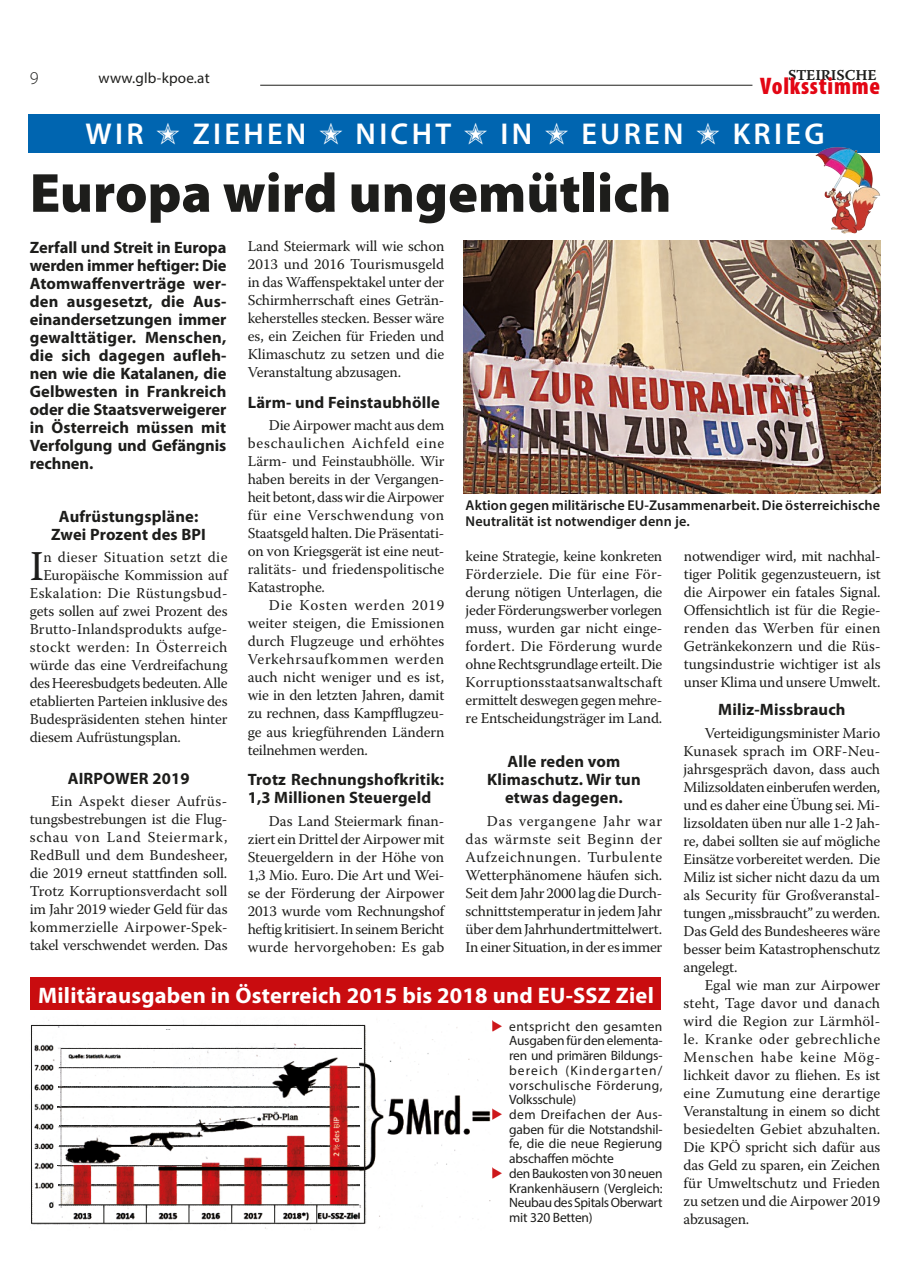
<style>
.page{position:relative;width:910px;height:1276px;background:#fff}
.page>*{position:absolute;margin:0;border:0;box-sizing:border-box;transform-origin:0 0}
.t1{font:900 55.5px "Myriad Pro";color:#1d1d1b}
.t2{font:42.3px "Warnock Pro";color:#1d1d1b}
.t3{font:600 30.15px "Myriad Pro";letter-spacing:.11em;color:#fff}
.t4{font:900 condensed 24px "Myriad Pro";letter-spacing:.03em;color:#e30614}
.t5{font:700 22.5px "Myriad Pro";letter-spacing:.01em;color:#fff}
.t6{font:300 18px "Myriad Pro";color:#1d1d1b}
.t7{font:700 16.5px/18px "Myriad Pro";letter-spacing:.01em;color:#1d1d1b;text-align:center}
.t8{font:15px/18px "Warnock Pro";letter-spacing:-.01em;color:#1d1d1b;text-align:justify}
.t9{font:15px "Warnock Pro";letter-spacing:.01em;color:#1d1d1b}
.t10{font:15px "Warnock Pro";letter-spacing:.025em;color:#1d1d1b}
.t11{font:15px "Warnock Pro";letter-spacing:.035em;color:#1d1d1b}
.t12{font:15px "Warnock Pro";letter-spacing:.03em;color:#1d1d1b}
.t13{font:15px "Myriad Pro";letter-spacing:.01em;color:#1d1d1b}
.t14{font:15px "Warnock Pro Semibold Capt";letter-spacing:-.01em;color:#1d1d1b}
.t15{font:600 14.25px/16.5px "Myriad Pro";letter-spacing:.01em;color:#1d1d1b}
.t16{font:13.5px/14.7px "Myriad Pro";letter-spacing:-.01em;color:#1d1d1b;text-align:justify}
.s1{color:#cd171a}
</style>
<div class="page">
<hr style="left:260px;top:85px;width:492px;height:1px;background:#1d1d1b">
<div style="left:30px;top:977px;width:631px;height:32px;background:#c90c0f"></div>
<img style="left:464px;top:241px;width:416px;height:252px">
<div style="left:29px;top:115px;width:851px;height:38px;background:#0065b0"></div>
<img style="left:816px;top:147px;width:23px;height:20px">
<img style="left:30px;top:1020px;width:461px;height:210px">
<img style="left:61px;top:1048px;width:301px;height:1px">
<img style="left:59px;top:1067px;width:301px;height:1px">
<img style="left:58px;top:1086px;width:301px;height:1px">
<img style="left:58px;top:1106px;width:301px;height:1px">
<img style="left:59px;top:1125px;width:301px;height:1px">
<img style="left:59px;top:1145px;width:301px;height:1px">
<img style="left:58px;top:1165px;width:301px;height:1px">
<img style="left:58px;top:1185px;width:301px;height:1px">
<hr style="left:59px;top:1204px;width:300px;height:1px;background:#1d1d1b">
<svg style="left:103px;top:1205px;width:1px;height:16px"></svg>
<svg style="left:146px;top:1204px;width:1px;height:17px"></svg>
<svg style="left:189px;top:1204px;width:1px;height:17px"></svg>
<svg style="left:231px;top:1204px;width:1px;height:17px"></svg>
<svg style="left:274px;top:1204px;width:1px;height:17px"></svg>
<svg style="left:316px;top:1205px;width:1px;height:16px"></svg>
<div style="left:31px;top:1025px;width:334px;height:198px;border:1px solid #1d1d1b"></div>
<div style="left:68px;top:1029px;width:270px;height:13px;background:#fff"></div>
<p class="t6" style="left:30px;top:67px;width:10px">9</p>
<p class="t14" style="left:788px;top:66px;width:90px">STEIRISCHE</p>
<p class="t13" style="left:99px;top:69px;width:113px">www.glb-kpoe.at</p>
<h3 class="t3" style="left:86px;top:114px;width:740px">WIR ✭ ZIEHEN ✭ NICHT ✭ IN ✭ EUREN ✭ KRIEG</h3>
<h1 class="t1" style="left:30px;top:156px;width:643px">Europa wird ungemütlich</h1>
<p class="t7" style="left:30px;top:238px;width:198px;text-align:justify">Zerfall und Streit in Europa werden immer heftiger: Die Atomwaffenverträge wer&shy;den ausgesetzt, die Aus&shy;einandersetzungen immer gewalttätiger. Menschen, die sich dagegen aufleh&shy;nen wie die Katalanen, die Gelbwesten in Frankreich oder die Staatsverweigerer in Österreich müssen mit Verfolgung und Gefängnis rechnen.</p>
<h3 class="t4" style="left:760px;top:70px;width:121px">Volksstimme</h3>
<p class="t8" style="left:248px;top:237px;width:198px">Land Steiermark will wie schon 2013 und 2016 Tourismusgeld in das Waffenspektakel unter der Schirmherrschaft eines Geträn&shy;keherstelles stecken. Besser wäre es, ein Zeichen für Frieden und Klimaschutz zu setzen und die Veranstaltung abzusagen.</p>
<p class="t7" style="left:248px;top:393px;width:194px">Lärm- und Feinstaubhölle</p>
<p class="t8" style="left:248px;top:416px;width:198px;text-indent:21px">Die Airpower macht aus dem beschaulichen Aichfeld eine Lärm- und Feinstaubhölle. Wir haben bereits in der Vergangen&shy;heit betont, dass wir die Airpower für eine Verschwendung von Staatsgeld halten. Die Präsentati&shy;on von Kriegsgerät ist eine neut&shy;ralitäts- und friedenspolitische Katastrophe.</p>
<p class="t8" style="left:248px;top:596px;width:198px;text-indent:21px">Die Kosten werden 2019 weiter steigen, die Emissionen durch Flugzeuge und erhöhtes Verkehrsaufkommen werden auch nicht weniger und es ist, wie in den letzten Jahren, damit zu rechnen, dass Kampfflugzeu&shy;ge aus kriegführenden Ländern teilnehmen werden.</p>
<p class="t7" style="left:248px;top:770px;width:198px;text-align:left">Trotz Rechnungshofkritik:<br>1,3 Millionen Steuergeld</p>
<p class="t8" style="left:248px;top:811px;width:198px;text-indent:21px">Das Land Steiermark finan&shy;ziert ein Drittel der Airpower mit Steuergeldern in der Höhe von 1,3 Mio. Euro. Die Art und Wei&shy;se der Förderung der Airpower 2013 wurde vom Rechnungshof heftig kritisiert. In seinem Bericht wurde hervorgehoben: Es gab</p>
<p class="t15" style="left:466px;top:496px;width:416px">Aktion gegen militärische EU-Zusammenarbeit. Die österreichische<br>Neutralität ist notwendiger denn je.</p>
<p class="t7" style="left:51px;top:506px;width:156px">Aufrüstungspläne:<br>Zwei Prozent des BPI</p>
<p class="t8" style="left:466px;top:546px;width:198px">keine Strategie, keine konkreten Förderziele. Die für eine För&shy;derung nötigen Unterlagen, die jeder Förderungswerber vorlegen muss, wurden gar nicht einge&shy;fordert. Die Förderung wurde ohne Rechtsgrundlage erteilt. Die Korruptionsstaatsanwaltschaft ermittelt deswegen gegen mehre&shy;re Entscheidungsträger im Land.</p>
<p class="t7" style="left:487px;top:752px;width:155px">Alle reden vom<br>Klimaschutz. Wir tun etwas dagegen.</p>
<p class="t8" style="left:466px;top:811px;width:198px;text-indent:21px">Das vergangene Jahr war das wärmste seit Beginn der Aufzeichnungen. Turbulente Wetterphänomene häufen sich.<br>Seit dem Jahr 2000 lag die Durch&shy;schnittstemperatur in jedem Jahr über dem Jahrhundertmittelwert.<br>In einer Situation, in der es immer</p>
<p class="t8" style="left:684px;top:546px;width:198px">notwendiger wird, mit nachhal&shy;tiger Politik gegenzusteuern, ist die Airpower ein fatales Signal.<br>Offensichtlich ist für die Regie&shy;renden das Werben für einen Getränkekonzern und die Rüs&shy;tungsindustrie wichtiger ist als unser Klima und unsere Umwelt.</p>
<h2 class="t2" style="left:30px;top:540px;width:16px">I</h2>
<p class="t12" style="left:43px;top:548px;width:186px">n dieser Situation setzt die</p>
<p class="t8" style="left:43px;top:566px;width:186px">Europäische Kommission auf</p>
<p class="t10" style="left:30px;top:584px;width:199px">Eskalation: Die Rüstungsbud-</p>
<p class="t8" style="left:30px;top:602px;width:199px">gets sollen auf zwei Prozent des</p>
<p class="t9" style="left:30px;top:620px;width:199px">Brutto-Inlandsprodukts aufge-</p>
<p class="t11" style="left:30px;top:638px;width:199px">stockt werden: In Österreich</p>
<p class="t8" style="left:30px;top:656px;width:199px">würde das eine Verdreifachung</p>
<p class="t8" style="left:30px;top:674px;width:199px">des Heeresbudgets bedeuten. Alle</p>
<p class="t8" style="left:30px;top:692px;width:199px">etablierten Parteien inklusive des</p>
<p class="t8" style="left:30px;top:710px;width:199px">Budespräsidenten stehen hinter</p>
<p class="t8" style="left:30px;top:728px;width:153px">diesem Aufrüstungsplan.</p>
<p class="t7" style="left:68px;top:768px;width:123px">AIRPOWER 2019</p>
<p class="t8" style="left:30px;top:791px;width:199px;text-indent:21px">Ein Aspekt dieser Aufrüs&shy;tungsbestrebungen ist die Flug&shy;schau von Land Steiermark, RedBull und dem Bundesheer, die 2019 erneut stattfinden soll.<br>Trotz Korruptionsverdacht soll im Jahr 2019 wieder Geld für das kommerzielle Airpower-Spek&shy;takel verschwendet werden. Das</p>
<p class="t7" style="left:718px;top:700px;width:129px">Miliz-Missbrauch</p>
<p class="t8" style="left:684px;top:723px;width:198px;text-indent:21px">Verteidigungsminister Mario Kunasek sprach im ORF-Neu&shy;jahrsgespräch davon, dass auch Milizsoldaten einberufen werden, und es daher eine Übung sei. Mi&shy;lizsoldaten üben nur alle 1-2 Jah&shy;re, dabei sollten sie auf mögliche Einsätze vorbereitet werden. Die Miliz ist sicher nicht dazu da um als Security für Großveranstal&shy;tungen „missbraucht” zu werden.<br>Das Geld des Bundesheeres wäre besser beim Katastrophenschutz angelegt.</p>
<p class="t8" style="left:684px;top:975px;width:198px;text-indent:21px">Egal wie man zur Airpower steht, Tage davor und danach wird die Region zur Lärmhöl&shy;le. Kranke oder gebrechliche Menschen habe keine Mög&shy;lichkeit davor zu fliehen. Es ist eine Zumutung eine derartige Veranstaltung in einem so dicht besiedelten Gebiet abzuhalten.<br>Die KPÖ spricht sich dafür aus das Geld zu sparen, ein Zeichen für Umweltschutz und Frieden zu setzen und die Airpower 2019 abzusagen.</p>
<h3 class="t5" style="left:38px;top:980px;width:617px">Militärausgaben in Österreich 2015 bis 2018 und EU-SSZ Ziel</h3>
<p class="t16" style="left:509px;top:1018px;width:155px;text-indent:-18px"><span class="s1">◆</span> entspricht den gesamten Ausgaben für den elementa&shy;ren und primären Bildungs&shy;bereich (Kindergarten/ vorschulische Förderung, Volksschule)</p>
<p class="t16" style="left:509px;top:1107px;width:155px;text-indent:-18px"><span class="s1">◆</span> dem Dreifachen der Aus&shy;gaben für die Notstandshil&shy;fe, die die neue Regierung abschaffen möchte</p>
<p class="t16" style="left:509px;top:1165px;width:155px;text-indent:-18px"><span class="s1">◆</span> den Baukosten von 30 neuen Krankenhäusern (Ver gleich:<br>Neubau des Spitals Oberwart mit 320 Betten)</p>
</div>
